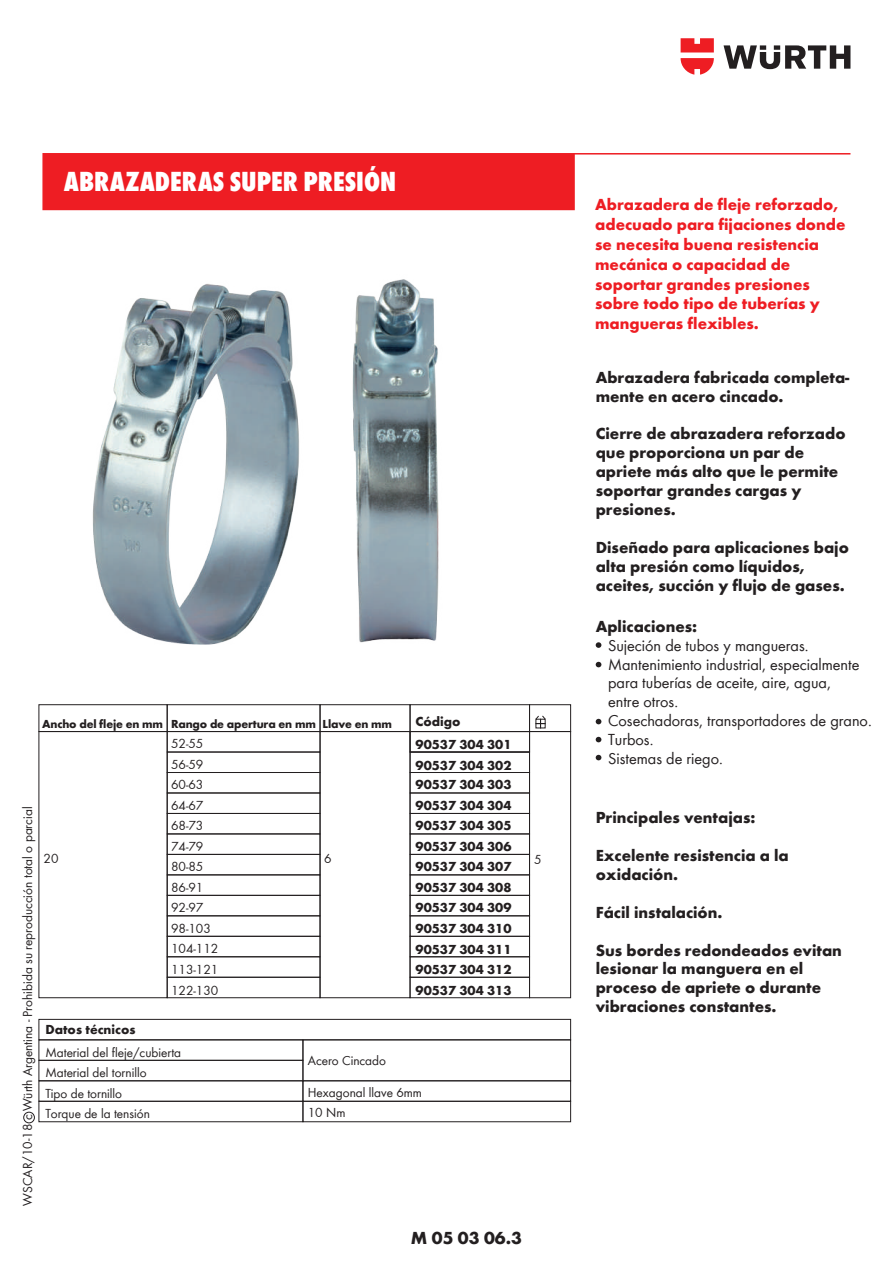
<style>
.page{position:relative;width:893px;height:1263px;background:#fff}
.page>*{position:absolute;margin:0;border:0;box-sizing:border-box;transform-origin:0 0}
.t1{font:28.5px "Wuerth Extra Bold Cond Caps";color:#fff}
.t2{font:700 18px "Wuerth Global";color:#231f20}
.t3{font:700 16.5px/18.9px "Wuerth Global";color:#231f20}
.t4{font:700 16.5px/19.8px "Wuerth Global";color:#ee1d23}
.t5{font:16.5px/18.9px "Wuerth Global";color:#231f20}
.t6{font:13.5px/20.5px "Wuerth Global";color:#231f20}
.t7{font:700 13.5px/20.4px "Wuerth Global";color:#231f20;text-align:justify}
.t8{font:700 13.5px "Wuerth";color:#231f20}
.t9{font:700 12px "Wuerth";letter-spacing:-.015em;color:#231f20}
</style>
<div class="page">
<div style="left:410px;top:977px;width:120px;height:21px;border:1px solid #231f20"></div>
<div style="left:167px;top:977px;width:153px;height:21px;border:1px solid #231f20"></div>
<div style="left:410px;top:956px;width:120px;height:22px;border:1px solid #231f20"></div>
<div style="left:167px;top:956px;width:153px;height:22px;border:1px solid #231f20"></div>
<div style="left:410px;top:936px;width:120px;height:21px;border:1px solid #231f20"></div>
<div style="left:320px;top:731px;width:90px;height:267px;border:1px solid #231f20"></div>
<div style="left:320px;top:704px;width:90px;height:28px;border:1px solid #231f20"></div>
<div style="left:167px;top:936px;width:153px;height:21px;border:1px solid #231f20"></div>
<div style="left:410px;top:915px;width:120px;height:22px;border:1px solid #231f20"></div>
<div style="left:410px;top:895px;width:120px;height:21px;border:1px solid #231f20"></div>
<div style="left:410px;top:854px;width:120px;height:21px;border:1px solid #231f20"></div>
<div style="left:410px;top:833px;width:120px;height:22px;border:1px solid #231f20"></div>
<div style="left:410px;top:813px;width:120px;height:21px;border:1px solid #231f20"></div>
<div style="left:410px;top:793px;width:120px;height:21px;border:1px solid #231f20"></div>
<div style="left:167px;top:915px;width:153px;height:22px;border:1px solid #231f20"></div>
<div style="left:167px;top:895px;width:153px;height:21px;border:1px solid #231f20"></div>
<div style="left:167px;top:854px;width:153px;height:21px;border:1px solid #231f20"></div>
<div style="left:167px;top:833px;width:153px;height:22px;border:1px solid #231f20"></div>
<div style="left:167px;top:813px;width:153px;height:21px;border:1px solid #231f20"></div>
<div style="left:167px;top:793px;width:153px;height:21px;border:1px solid #231f20"></div>
<div style="left:167px;top:772px;width:153px;height:21px;border:1px solid #231f20"></div>
<div style="left:167px;top:752px;width:153px;height:21px;border:1px solid #231f20"></div>
<div style="left:39px;top:704px;width:129px;height:28px;border:1px solid #231f20"></div>
<div style="left:410px;top:772px;width:120px;height:21px;border:1px solid #231f20"></div>
<div style="left:529px;top:731px;width:42px;height:267px;border:1px solid #231f20"></div>
<div style="left:529px;top:704px;width:42px;height:28px;border:1px solid #231f20"></div>
<div style="left:410px;top:752px;width:120px;height:21px;border:1px solid #231f20"></div>
<div style="left:167px;top:704px;width:153px;height:28px;border:1px solid #231f20"></div>
<div style="left:410px;top:731px;width:120px;height:21px;border:1px solid #231f20"></div>
<div style="left:410px;top:704px;width:120px;height:28px;border:1px solid #231f20"></div>
<svg style="left:535px;top:715px;width:11px;height:13px"></svg>
<div style="left:303px;top:1101px;width:268px;height:21px;border:1px solid #231f20"></div>
<div style="left:39px;top:1101px;width:264px;height:21px;border:1px solid #231f20"></div>
<div style="left:303px;top:1039px;width:268px;height:42px;border:1px solid #231f20"></div>
<div style="left:39px;top:1060px;width:264px;height:21px;border:1px solid #231f20"></div>
<div style="left:39px;top:1039px;width:264px;height:22px;border:1px solid #231f20"></div>
<div style="left:39px;top:1019px;width:532px;height:21px;border:1px solid #231f20"></div>
<svg style="left:723px;top:45px;width:127px;height:24px"></svg>
<svg style="left:681px;top:38px;width:33px;height:37px"></svg>
<div style="left:42px;top:153px;width:533px;height:57px;background:#ee1d23"></div>
<hr style="left:574px;top:153px;width:276px;height:2px;background:#ee1d23">
<div style="left:23px;top:1112px;width:12px;height:11px;border:1px solid #231f20;border-radius:50%"></div>
<svg style="left:596px;top:755px;width:5px;height:5px"></svg>
<svg style="left:596px;top:737px;width:5px;height:5px"></svg>
<svg style="left:596px;top:719px;width:5px;height:5px"></svg>
<svg style="left:596px;top:662px;width:5px;height:5px"></svg>
<svg style="left:596px;top:642px;width:5px;height:6px"></svg>
<img style="left:358px;top:279px;width:81px;height:364px">
<img style="left:92px;top:284px;width:266px;height:361px">
<h1 class="t1" style="left:64px;top:162px;width:334px">ABRAZADERAS SUPER PRESIÓN</h1>
<p class="t4" style="left:595px;top:195px;width:252px">Abrazadera de fleje reforzado, adecuado para fijaciones donde se necesita buena resistencia mecánica o capacidad de soportar grandes presiones sobre todo tipo de tuberías y mangueras flexibles.</p>
<p class="t3" style="left:596px;top:368px;width:255px">Abrazadera fabricada completa&shy;mente en acero cincado.</p>
<p class="t3" style="left:596px;top:424px;width:251px">Cierre de abrazadera reforzado que proporciona un par de apriete más alto que le permite soportar grandes cargas y presiones.</p>
<p class="t3" style="left:596px;top:538px;width:255px">Diseñado para aplicaciones bajo alta presión como líquidos, aceites, succión y flujo de gases.</p>
<p class="t3" style="left:596px;top:617px;width:103px">Aplicaciones:</p>
<p class="t5" style="left:608px;top:635px;width:265px">Sujeción de tubos y mangueras.<br>Mantenimiento industrial, especialmente para tuberías de aceite, aire, agua,<br>entre otros.<br>Cosechadoras, transportadores de grano.<br>Turbos.<br>Sistemas de riego.</p>
<p class="t9" style="left:42px;top:715px;width:351px">Ancho del fleje en mm Rango de apertura en mm Llave en mm</p>
<p class="t8" style="left:416px;top:712px;width:47px">Código</p>
<p class="t6" style="left:171px;top:733px;width:49px">52-55<br>56-59<br>60-63<br>64-67<br>68-73<br>74-79<br>80-85<br>86-91<br>92-97<br>98-103<br>104-112<br>113-121<br>122-130</p>
<p class="t7" style="left:416px;top:734px;width:97px">90537 304 301<br>90537 304 302<br>90537 304 303<br>90537 304 304<br>90537 304 305<br>90537 304 306<br>90537 304 307<br>90537 304 308<br>90537 304 309<br>90537 304 310<br>90537 304 311<br>90537 304 312<br>90537 304 313</p>
<p class="t6" style="left:17px;top:1205px;width:400px;rotate:-90deg">WSCAR/10-18 c Würth Argentina - Prohibida su reproducción total o parcial</p>
<p class="t3" style="left:596px;top:808px;width:161px">Principales ventajas:</p>
<p class="t3" style="left:596px;top:846px;width:195px">Excelente resistencia a la oxidación.</p>
<p class="t3" style="left:596px;top:902px;width:128px">Fácil instalación.</p>
<p class="t3" style="left:596px;top:940px;width:248px">Sus bordes redondeados evitan lesionar la manguera en el proceso de apriete o durante vibraciones constantes.</p>
<p class="t6" style="left:44px;top:848px;width:16px">20</p>
<p class="t6" style="left:324px;top:848px;width:9px">6</p>
<p class="t6" style="left:534px;top:849px;width:9px">5</p>
<p class="t8" style="left:45px;top:1020px;width:92px">Datos técnicos</p>
<p class="t6" style="left:45px;top:1042px;width:137px">Material del fleje/cubierta<br>Material del tornillo<br>Tipo de tornillo<br>Torque de la tensión</p>
<p class="t6" style="left:308px;top:1050px;width:80px">Acero Cincado</p>
<p class="t6" style="left:308px;top:1082px;width:116px">Hexagonal llave 6mm<br>10 Nm</p>
<p class="t2" style="left:411px;top:1227px;width:113px">M 05 03 06.3</p>
</div>
